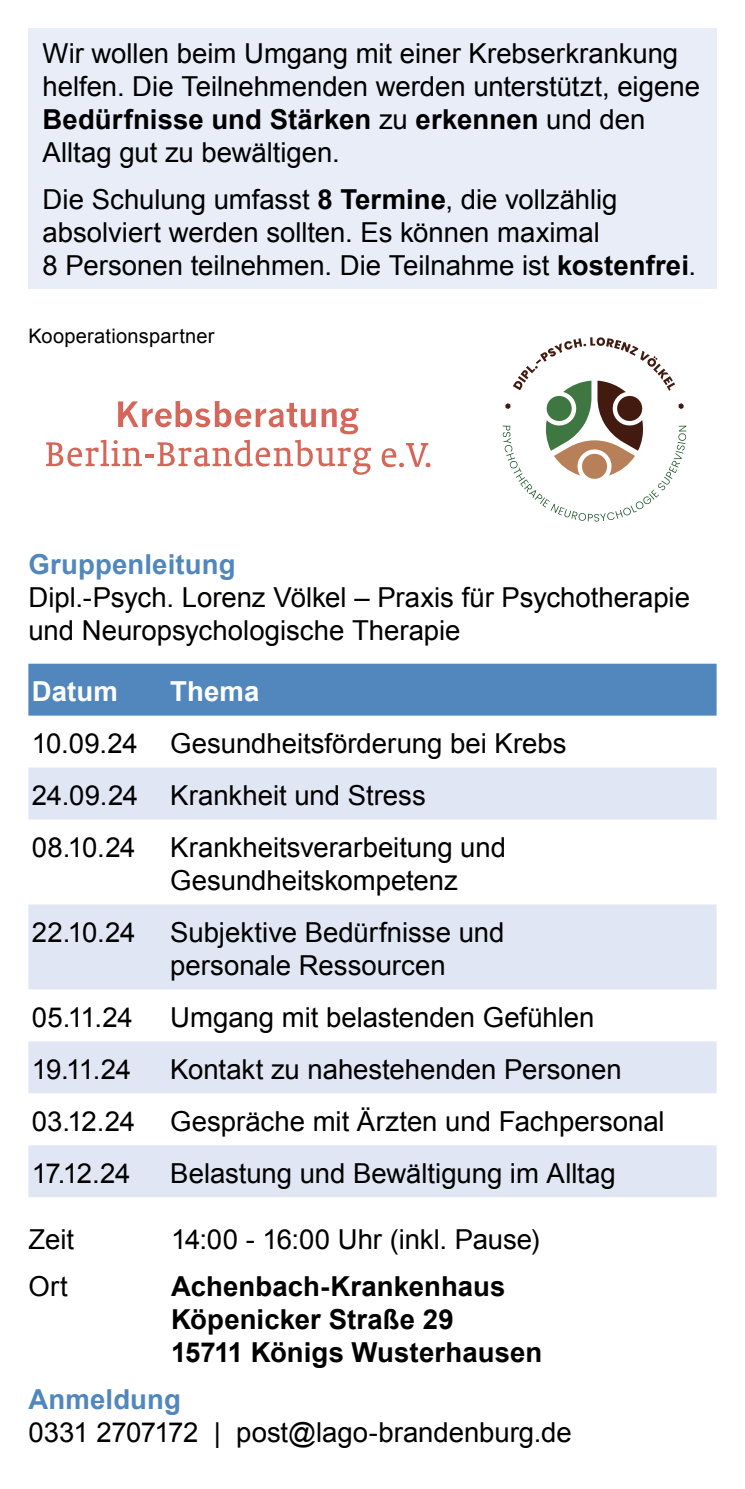
<style>
.page{position:relative;width:745px;height:1489px;background:#fff}
.page>*{position:absolute;margin:0;border:0;box-sizing:border-box;transform-origin:0 0}
.Absatzformat_1{font:27.5px/33px "Arial";color:#000}
.kleine_ÜS{font:27.5px/32.5px "Arial";color:#000}
.Absatzformat_1-2{font:700 27.5px/33px "Arial";letter-spacing:.005em;color:#000}
.Absatzformat_1-3{font:700 27.5px "Arial";letter-spacing:.005em;color:#fff}
.Absatzformat_1-4{font:20px "Arial";letter-spacing:.015em;color:#000}
.s1{font-weight:700}
.s2{font-weight:700;color:#5187bd}
</style>
<div class="page">
<div style="left:28px;top:28px;width:688px;height:261px;background:#e9edf7"></div>
<div style="left:28px;top:663px;width:688px;height:52px;background:#5187bd"></div>
<svg style="left:28px;top:767px;width:688px;height:430px;fill:#e0e6f3"></svg>
<svg style="left:502px;top:337px;width:184px;height:184px"></svg>
<svg style="left:46px;top:401px;width:325px;height:73px"></svg>
<svg style="left:381px;top:443px;width:49px;height:24px"></svg>
<p class="Absatzformat_1" style="left:43px;top:37px;width:658px">Wir wollen beim Umgang mit einer Krebserkrankung helfen. Die Teilnehmenden werden unterstützt, eigene <span class="s1">Bedürfnisse und Stärken</span> zu <span class="s1">erkennen</span> und den Alltag gut zu bewältigen.</p>
<p class="Absatzformat_1" style="left:43px;top:183px;width:654px">Die Schulung umfasst <span class="s1">8 Termine</span>, die vollzählig absolviert werden sollten. Es können maximal<br>8 Personen teilnehmen. Die Teilnahme ist <span class="s1">kostenfrei</span>.</p>
<p class="Absatzformat_1-4" style="left:28px;top:322px;width:187px">Kooperationspartner</p>
<p class="kleine_ÜS" style="left:28px;top:549px;width:662px"><span class="s2">Gruppenleitung<br></span>Dipl.-Psych. Lorenz Völkel – Praxis für Psychotherapie und Neuropsychologische Therapie</p>
<p class="Absatzformat_1-3" style="left:32px;top:673px;width:88px">Datum</p>
<p class="Absatzformat_1-3" style="left:170px;top:673px;width:91px">Thema</p>
<p class="Absatzformat_1" style="left:32px;top:727px;width:107px">10.09.24</p>
<p class="Absatzformat_1" style="left:170px;top:727px;width:397px">Gesundheitsförderung bei Krebs</p>
<p class="Absatzformat_1" style="left:32px;top:779px;width:108px">24.09.24</p>
<p class="Absatzformat_1" style="left:170px;top:779px;width:257px">Krankheit und Stress</p>
<p class="Absatzformat_1" style="left:32px;top:831px;width:105px">08.10.24</p>
<p class="Absatzformat_1" style="left:170px;top:831px;width:337px">Krankheitsverarbeitung und<br>Gesundheitskompetenz</p>
<p class="Absatzformat_1" style="left:32px;top:916px;width:105px">22.10.24</p>
<p class="Absatzformat_1" style="left:170px;top:916px;width:335px">Subjektive Bedürfnisse und personale Ressourcen</p>
<p class="Absatzformat_1" style="left:32px;top:1001px;width:102px">05.11.24</p>
<p class="Absatzformat_1" style="left:170px;top:1001px;width:425px">Umgang mit belastenden Gefühlen</p>
<p class="Absatzformat_1" style="left:32px;top:1053px;width:101px">19.11.24</p>
<p class="Absatzformat_1" style="left:170px;top:1053px;width:452px">Kontakt zu nahestehenden Personen</p>
<p class="Absatzformat_1" style="left:32px;top:1105px;width:105px">03.12.24</p>
<p class="Absatzformat_1" style="left:170px;top:1105px;width:495px">Gespräche mit Ärzten und Fachpersonal</p>
<p class="Absatzformat_1" style="left:32px;top:1157px;width:100px">17.12.24</p>
<p class="Absatzformat_1" style="left:170px;top:1157px;width:446px">Belastung und Bewältigung im Alltag</p>
<p class="Absatzformat_1" style="left:28px;top:1222px;width:47px">Zeit</p>
<p class="Absatzformat_1" style="left:171px;top:1222px;width:370px">14:00 - 16:00 Uhr (inkl. Pause)</p>
<p class="Absatzformat_1" style="left:28px;top:1269px;width:41px">Ort</p>
<p class="Absatzformat_1-2" style="left:171px;top:1270px;width:372px">Achenbach-Krankenhaus<br>Köpenicker Straße 29<br>15711 Königs Wusterhausen</p>
<p class="Absatzformat_1" style="left:28px;top:1382px;width:544px"><span class="s2">Anmeldung<br></span>0331 2707172 | post@lago-brandenburg.de</p>
</div>
